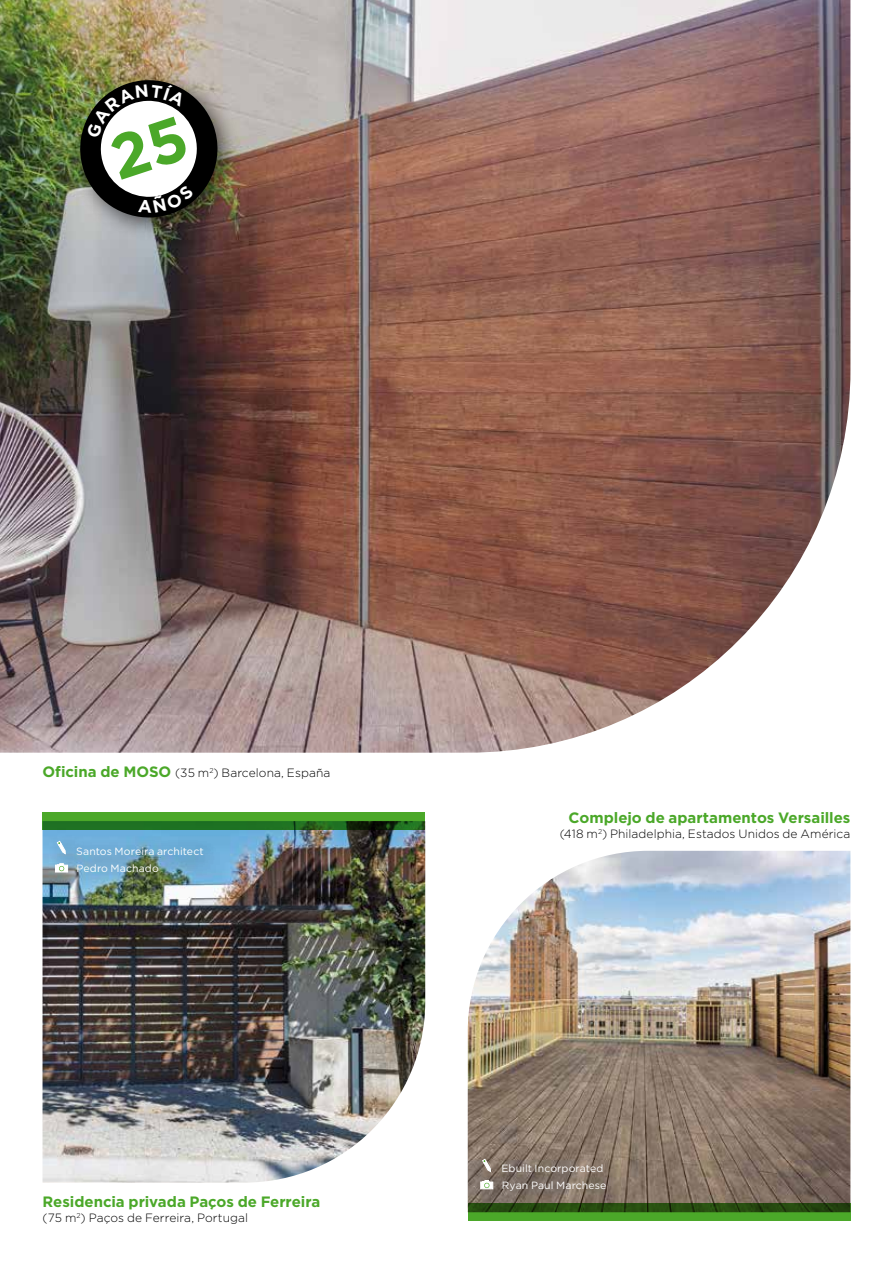
<style>
.page{position:relative;width:893px;height:1263px;background:#fff}
.page>*{position:absolute;margin:0;border:0;box-sizing:border-box;transform-origin:0 0}
.t1{font:700 15px "Gotham";color:#4ba829}
.t2{font:300 12px "Gotham";letter-spacing:.005em;color:#000}
.t3{font:10.5px/17px "Gotham";letter-spacing:.01em;color:#fff}
.s1{font-weight:700;font-size:15px;color:#4ba829}
</style>
<div class="page">
<img style="left:0;top:0;width:850px;height:753px">
<img style="left:468px;top:851px;width:382px;height:353px">
<img style="left:43px;top:830px;width:382px;height:352px">
<svg style="left:43px;top:812px;width:382px;height:18px;background:#338623"></svg>
<svg style="left:468px;top:1204px;width:382px;height:17px;background:#3d851f"></svg>
<div style="left:46px;top:831px;width:180px;height:48px;background:#69aedc"></div>
<div style="left:66px;top:837px;width:160px;height:42px;background:#000;opacity:.4"></div>
<div style="left:47px;top:830px;width:42px;height:46px;background:#6faedc"></div>
<svg style="left:57px;top:841px;width:9px;height:11px"></svg>
<div style="left:66px;top:854px;width:115px;height:42px;background:#000;opacity:.4"></div>
<div style="left:43px;top:852px;width:49px;height:45px;background:#000;opacity:.4"></div>
<svg style="left:55px;top:863px;width:13px;height:9px"></svg>
<div style="left:472px;top:1149px;width:154px;height:47px;background:#000;opacity:.4"></div>
<div style="left:491px;top:1153px;width:135px;height:43px;background:#000;opacity:.4"></div>
<div style="left:472px;top:1148px;width:42px;height:46px;background:#000;opacity:.4"></div>
<svg style="left:482px;top:1158px;width:9px;height:11px"></svg>
<div style="left:491px;top:1170px;width:137px;height:43px;background:#000;opacity:.4"></div>
<div style="left:468px;top:1169px;width:49px;height:44px;background:#000;opacity:.4"></div>
<svg style="left:480px;top:1180px;width:13px;height:9px"></svg>
<div style="left:68px;top:68px;width:174px;height:174px;background:#000;opacity:.6"></div>
<img style="left:71px;top:79px;width:155px;height:139px">
<p class="t2" style="left:43px;top:766px;width:289px"><span class="s1">Oficina de MOSO</span> (35 m<sup>2</sup>) Barcelona, España</p>
<p class="t3" style="left:76px;top:842px;width:129px">Santos Moreira architect<br>Pedro Machado</p>
<p class="t1" style="left:43px;top:1192px;width:279px">Residencia privada Paços de Ferreira</p>
<p class="t2" style="left:43px;top:1210px;width:207px">(75 m<sup>2</sup>) Paços de Ferreira, Portugal</p>
<p class="t1" style="left:568px;top:808px;width:283px">Complejo de apartamentos Versailles</p>
<p class="t2" style="left:560px;top:826px;width:292px">(418 m<sup>2</sup>) Philadelphia, Estados Unidos de América</p>
<p class="t3" style="left:501px;top:1160px;width:106px">Ebuilt Incorporated<br>Ryan Paul Marchese</p>
</div>
